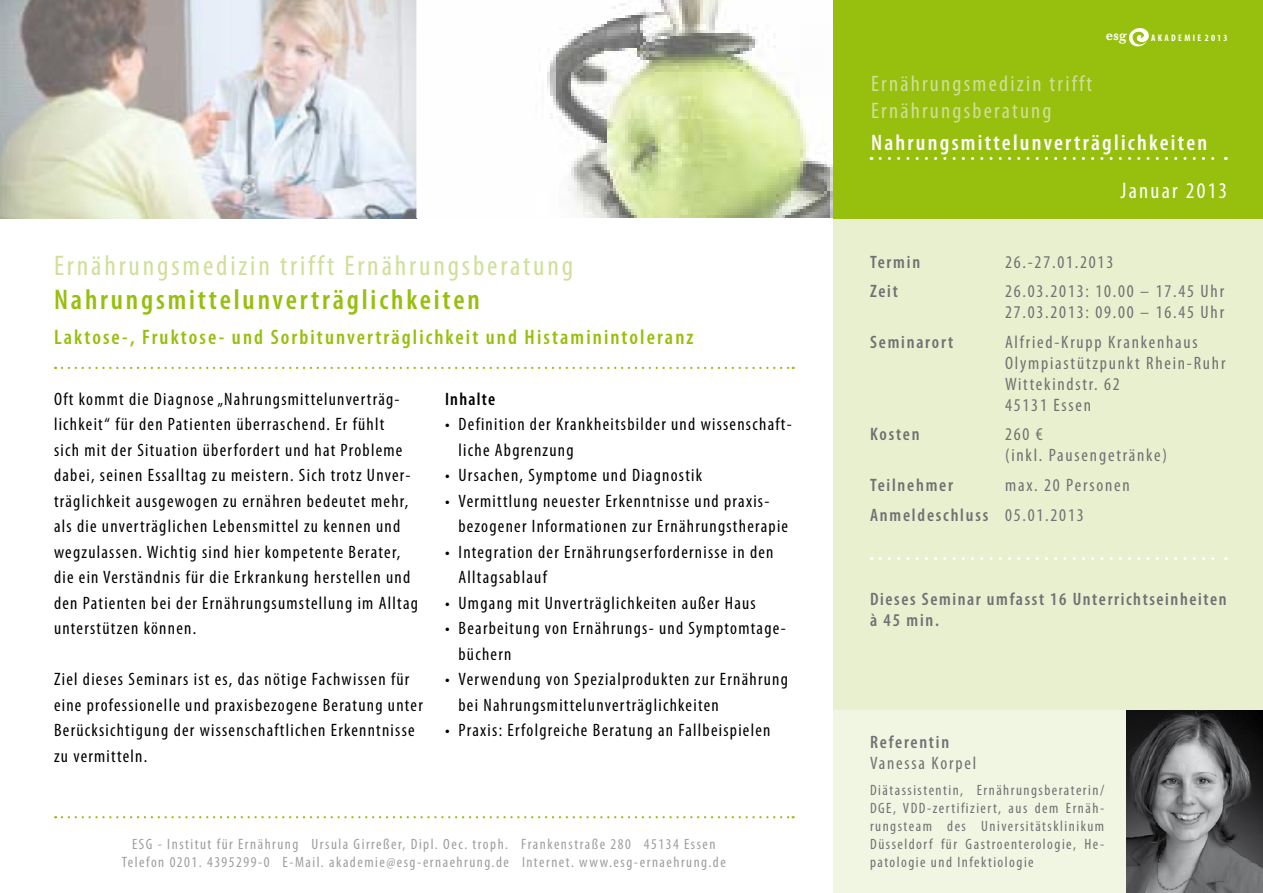
<style>
.page{position:relative;width:1263px;height:893px;background:#fff}
.page>*{position:absolute;margin:0;border:0;box-sizing:border-box;transform-origin:0 0}
.t1{font:condensed 28.5px "Myriad Pro";letter-spacing:.1em;color:#d0df99}
.t2{font:600 condensed 28.5px "Myriad Pro";letter-spacing:.1em;color:#97bf0d}
.t3{font:condensed 22.5px/27px "Myriad Pro";letter-spacing:.1em;color:#d0df99}
.t4{font:600 condensed 22.5px "Myriad Pro";letter-spacing:.1em;color:#fff}
.t5{font:condensed 22.5px "Myriad Pro";letter-spacing:.1em;color:#fff}
.t6{font:600 condensed 21px "Myriad Pro";letter-spacing:.1em;color:#97bf0d}
.t7{font:condensed 18px/25.5px "Myriad Pro";letter-spacing:.07em;color:#000}
.t8{font:condensed 18px/21px "Myriad Pro";letter-spacing:.1em;color:#707172}
.t9{font:600 condensed 18px/21px "Myriad Pro";letter-spacing:.09em;color:#707172}
.t10{font:600 condensed 18px "Myriad Pro";letter-spacing:.07em;color:#000}
.t11{font:condensed 15px/18px "Myriad Pro";letter-spacing:.1em;color:#9c9e9f;text-align:center}
.t12{font:condensed 15px/18px "Myriad Pro";letter-spacing:.1em;color:#707172;text-align:justify}
.t13{font:500 13.5px "Baskerville BE";color:#fff}
.t14{font:700 condensed 9.6px "Myriad Pro";letter-spacing:.24em;color:#fff}
.s1{font-weight:600}
</style>
<div class="page">
<svg style="left:62px;top:816px;width:732px;height:2px"></svg>
<svg style="left:62px;top:367px;width:732px;height:2px"></svg>
<div style="left:833px;top:219px;width:430px;height:492px;background:#e8f0cf"></div>
<div style="left:833px;top:0;width:430px;height:219px;background:#97bf0d"></div>
<svg style="left:880px;top:157px;width:346px;height:3px"></svg>
<div style="left:833px;top:711px;width:430px;height:182px;background:#f1f6e3"></div>
<svg style="left:1129px;top:28px;width:20px;height:19px"></svg>
<svg style="left:880px;top:557px;width:346px;height:3px"></svg>
<img style="left:1127px;top:711px;width:136px;height:182px">
<img style="left:0;top:0;width:832px;height:218px">
<h1 class="t1" style="left:54px;top:248px;width:521px">Ernährungsmedizin trifft Ernährungsberatung</h1>
<h1 class="t2" style="left:54px;top:284px;width:427px">Nahrungsmittelunverträglichkeiten</h1>
<p class="t6" style="left:54px;top:325px;width:641px">Laktose-, Fruktose- und Sorbitunverträglichkeit und Histaminintoleranz</p>
<p class="t7" style="left:54px;top:386px;width:366px">Oft kommt die Diagnose „Nahrungsmittelunverträg&shy;lichkeit“ für den Patienten überraschend. Er fühlt<br>sich mit der Situation überfordert und hat Probleme dabei, seinen Essalltag zu meistern. Sich trotz Unver&shy;träglichkeit ausgewogen zu ernähren bedeutet mehr, als die unverträglichen Lebensmittel zu kennen und wegzulassen. Wichtig sind hier kompetente Berater, die ein Verständnis für die Erkrankung herstellen und den Patienten bei der Ernährungsumstellung im Alltag unterstützen können.</p>
<p class="t7" style="left:54px;top:666px;width:370px">Ziel dieses Seminars ist es, das nötige Fachwissen für eine professionelle und praxisbezogene Beratung unter Berücksichtigung der wissenschaftlichen Erkenntnisse zu vermitteln.</p>
<p class="t10" style="left:445px;top:389px;width:52px">Inhalte</p>
<p class="t7" style="left:458px;top:411px;width:335px;text-indent:-14px">• Definition der Krankheitsbilder und wissenschaft&shy;liche Abgrenzung</p>
<p class="t7" style="left:445px;top:462px;width:259px">• Ursachen, Symptome und Diagnostik</p>
<p class="t7" style="left:458px;top:488px;width:331px;text-indent:-14px">• Vermittlung neuester Erkenntnisse und praxis&shy;bezogener Informationen zur Ernährungstherapie</p>
<p class="t7" style="left:458px;top:539px;width:317px;text-indent:-14px">• Integration der Ernährungserfordernisse in den<br>Alltagsablauf</p>
<p class="t7" style="left:445px;top:590px;width:312px">• Umgang mit Unverträglichkeiten außer Haus</p>
<p class="t7" style="left:458px;top:615px;width:329px;text-indent:-14px">• Bearbeitung von Ernährungs- und Symptomtage&shy;büchern</p>
<p class="t7" style="left:458px;top:666px;width:331px;text-indent:-14px">• Verwendung von Spezialprodukten zur Ernährung bei Nahrungsmittelunverträglichkeiten</p>
<p class="t7" style="left:445px;top:717px;width:327px">• Praxis: Erfolgreiche Beratung an Fallbeispielen</p>
<p class="t11" style="left:122px;top:835px;width:605px">ESG - Institut für Ernährung Ursula Girreßer, Dipl. Oec. troph. Frankenstraße 280 45134 Essen<br>Telefon 0201. 4395299-0 E-Mail. akademie@esg-ernaehrung.de Internet. www.esg-ernaehrung.de</p>
<p class="t13" style="left:1106px;top:28px;width:22px">esg</p>
<p class="t14" style="left:1151px;top:31px;width:78px">AKADEMIE 2013</p>
<p class="t3" style="left:871px;top:70px;width:223px">Ernährungsmedizin trifft<br>Ernährungsberatung</p>
<p class="t4" style="left:871px;top:130px;width:338px">Nahrungsmittelunverträglichkeiten</p>
<p class="t5" style="left:1120px;top:177px;width:108px">Januar 2013</p>
<p class="t9" style="left:870px;top:252px;width:52px">Termin</p>
<p class="t8" style="left:1005px;top:251px;width:110px">26.-27.01.2013</p>
<p class="t9" style="left:870px;top:281px;width:29px">Zeit</p>
<p class="t8" style="left:1005px;top:281px;width:221px">26.03.2013: 10.00 – 17.45 Uhr<br>27.03.2013: 09.00 – 16.45 Uhr</p>
<p class="t9" style="left:870px;top:332px;width:85px">Seminarort</p>
<p class="t8" style="left:1005px;top:331px;width:222px">Alfried-Krupp Krankenhaus<br>Olympiastützpunkt Rhein-Ruhr<br>Wittekindstr. 62<br>45131 Essen</p>
<p class="t9" style="left:870px;top:424px;width:51px">Kosten</p>
<p class="t8" style="left:1005px;top:424px;width:164px">260 €<br>(inkl. Pausengetränke)</p>
<p class="t9" style="left:870px;top:475px;width:85px">Teilnehmer</p>
<p class="t8" style="left:870px;top:470px;width:261px;line-height:29.5px;text-indent:135px">max. 20 Personen<br><span class="s1">Anmeldeschluss</span> 05.01.2013</p>
<p class="t9" style="left:870px;top:589px;width:358px">Dieses Seminar umfasst 16 Unterrichtseinheiten à 45 min.</p>
<p class="t9" style="left:870px;top:731px;width:81px">Referentin</p>
<p class="t8" style="left:870px;top:752px;width:108px">Vanessa Korpel</p>
<p class="t12" style="left:870px;top:781px;width:236px">Diätassistentin, Ernährungsberaterin/ DGE, VDD-zertifiziert, aus dem Ernäh&shy;rungsteam des Universitätsklinikum Düsseldorf für Gastroenterologie, He&shy;patologie und Infektiologie</p>
</div>
